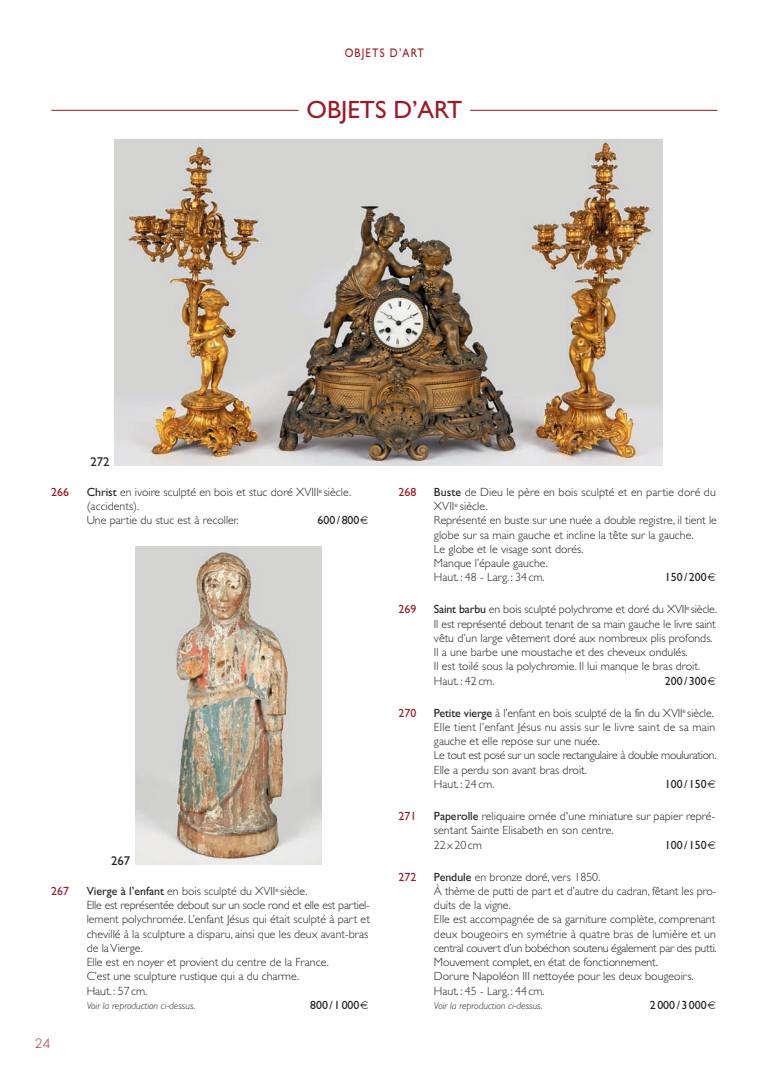
<style>
.page{position:relative;width:776px;height:1085px;background:#fff}
.page>*{position:absolute;margin:0;border:0;box-sizing:border-box;transform-origin:0 0}
.t1{font:25px "Gill Sans";color:#9e1825}
.t2{font:12.75px "Gill Sans";color:#231f20}
.t3{font:12.5px "Gill Sans";letter-spacing:.11em;color:#9e1825;scale:.85 1}
.t4{font:300 12.5px "Futura";color:#9e1825}
.t5{font:300 11.88px/14.2px "Gill Sans";color:#231f20}
.t6{font:11.88px "Gill Sans";color:#231f20}
.t7{font:11.88px "Gill Sans";color:#9e1825}
.t8{font:italic 300 10px "Gill Sans";color:#231f20}
.s1{font-weight:400}
</style>
<div class="page">
<hr style="left:51px;top:110px;width:248px;height:1px;background:#9e1825">
<hr style="left:470px;top:110px;width:247px;height:1px;background:#9e1825">
<img style="left:135px;top:546px;width:187px;height:318px">
<img style="left:114px;top:139px;width:549px;height:326px">
<p class="t3" style="left:345px;top:48px;width:95px">OBJETS D’ART</p>
<p class="t2" style="left:91px;top:457px;width:21px">272</p>
<h1 class="t1" style="left:307px;top:101px;width:157px">OBJETS D’ART</h1>
<p class="t7" style="left:51px;top:487px;width:19px">266</p>
<p class="t5" style="left:87px;top:486px;width:266px"><span class="s1">Christ</span> en ivoire sculpté en bois et stuc doré XVIII<sup>e</sup> siècle. (accidents).<br>Une partie du stuc est à recoller.</p>
<p class="t6" style="left:318px;top:516px;width:43px">600 / 800</p>
<p class="t2" style="left:111px;top:855px;width:21px">267</p>
<p class="t7" style="left:51px;top:886px;width:19px">267</p>
<p class="t5" style="left:87px;top:884px;width:285px"><span class="s1">Vierge à l’enfant</span> en bois sculpté du XVII<sup>e</sup> siècle.<br>Elle est représentée debout sur un socle rond et elle est partiel - lement polychromée. L’enfant Jésus qui était sculpté à part et chevillé à la sculpture a disparu, ainsi que les deux avant-bras de la Vierge.<br>Elle est en noyer et provient du centre de la France.<br>C’est une sculpture rustique qui a du charme.<br>Haut.: 57 cm.</p>
<p class="t8" style="left:87px;top:1001px;width:110px">Voir la reproduction ci-dessus.</p>
<p class="t6" style="left:310px;top:1000px;width:51px">800 / 1000</p>
<p class="t4" style="left:35px;top:1037px;width:17px">24</p>
<p class="t7" style="left:399px;top:487px;width:19px">268</p>
<p class="t5" style="left:434px;top:486px;width:284px"><span class="s1">Buste</span> de Dieu le père en bois sculpté et en partie doré du XVII<sup>e</sup> siècle.<br>Représenté en buste sur une nuée a double registre, il tient le globe sur sa main gauche et incline la tête sur la gauche.<br>Le globe et le visage sont dorés.<br>Manque l’épaule gauche.<br>Haut. : 48 - Larg. : 34 cm.</p>
<p class="t6" style="left:665px;top:573px;width:43px">150/200</p>
<p class="t7" style="left:399px;top:605px;width:19px">269</p>
<p class="t5" style="left:434px;top:603px;width:285px"><span class="s1">Saint barbu</span> en bois sculpté polychrome et doré du XVII<sup>e</sup> siècle.<br>Il est représenté debout tenant de sa main gauche le livre saint vêtu d’un large vêtement doré aux nombreux plis profonds.<br>Il a une barbe une moustache et des cheveux ondulés.<br>Il est toilé sous la polychromie. Il lui manque le bras droit.<br>Haut. : 42 cm.</p>
<p class="t6" style="left:665px;top:676px;width:43px">200/300</p>
<p class="t7" style="left:398px;top:708px;width:19px">270</p>
<p class="t5" style="left:434px;top:706px;width:284px"><span class="s1">Petite vierge</span> à l’enfant en bois sculpté de la fin du XVII<sup>e</sup> siècle.<br>Elle tient l’enfant Jésus nu assis sur le livre saint de sa main gauche et elle repose sur une nuée.<br>Le tout est posé sur un socle rectangulaire à double mouluration.<br>Elle a perdu son avant bras droit.<br>Haut. : 24 cm.</p>
<p class="t6" style="left:665px;top:779px;width:43px">100/150</p>
<p class="t7" style="left:399px;top:811px;width:19px">271</p>
<p class="t5" style="left:434px;top:809px;width:283px"><span class="s1">Paperolle</span> reliquaire ornée d'une miniature sur papier repré - sentant Sainte Elisabeth en son centre.<br>22x20 cm</p>
<p class="t6" style="left:665px;top:840px;width:43px">100 / 150</p>
<p class="t7" style="left:399px;top:872px;width:19px">272</p>
<p class="t5" style="left:434px;top:870px;width:284px"><span class="s1">Pendule</span> en bronze doré, vers 1850.<br>À thème de putti de part et d’autre du cadran, fêtant les pro - duits de la vigne.<br>Elle est accompagnée de sa garniture complète, comprenant deux bougeoirs en symétrie à quatre bras de lumière et un central couvert d’un bobéchon soutenu également par des putti.<br>Mouvement complet, en état de fonctionnement.<br>Dorure Napoléon III nettoyée pour les deux bougeoirs.<br>Haut.: 45 - Larg.: 44cm.</p>
<p class="t8" style="left:434px;top:1001px;width:110px">Voir la reproduction ci-dessus.</p>
<p class="t6" style="left:650px;top:1000px;width:58px">2000 / 3000</p>
</div>
